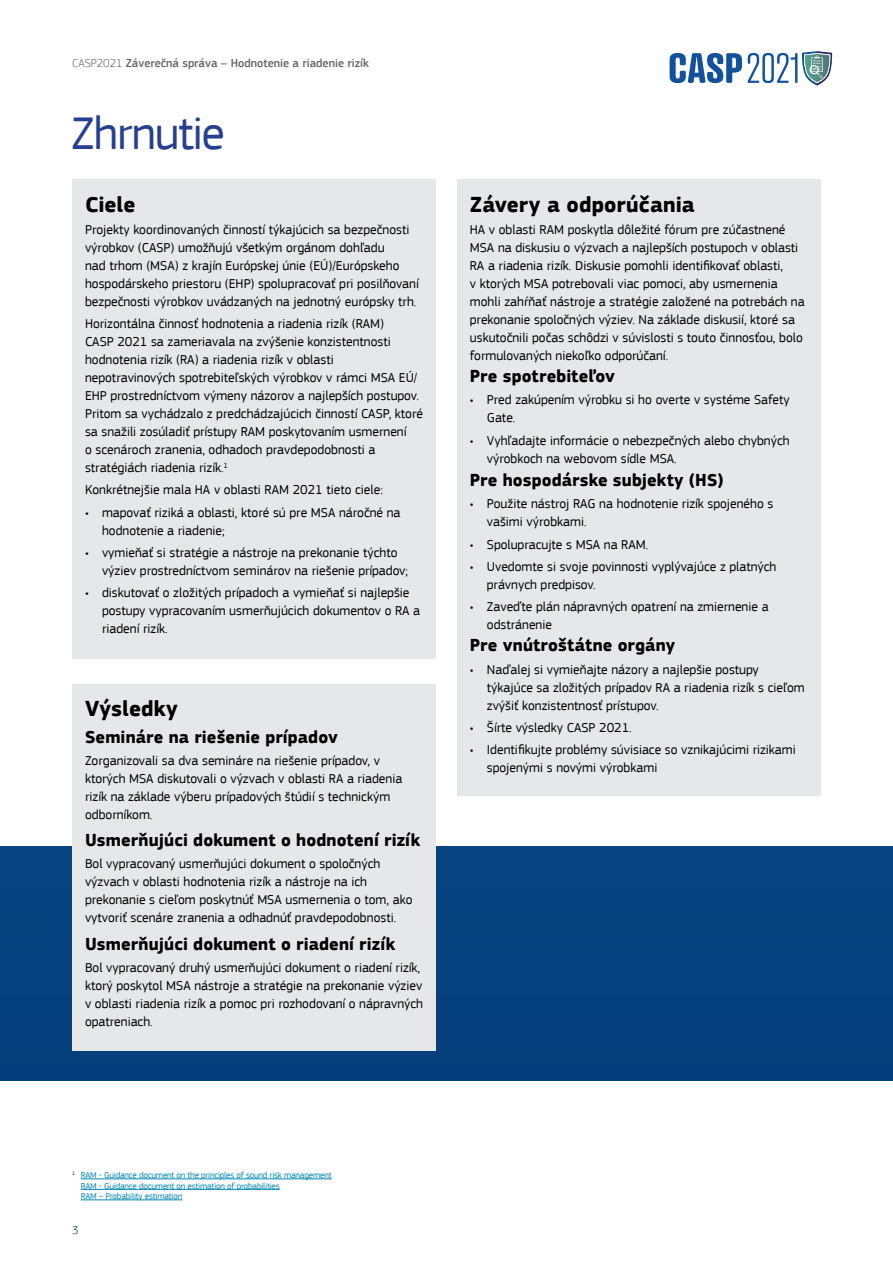
<style>
.page{position:relative;width:893px;height:1263px;background:#fff}
.page>*{position:absolute;margin:0;border:0;box-sizing:border-box;transform-origin:0 0}
.t1{font:48px "EC Square Sans Pro";letter-spacing:-.025em;color:#25408f}
.t2{font:700 22.5px "EC Square Sans Pro";letter-spacing:.005em;color:#000}
.t3{font:700 18px "EC Square Sans Pro";letter-spacing:.005em;color:#000}
.t4{font:13.5px/18px "EC Square Sans Pro";color:#000}
.t5{font:500 12px "EC Square Sans Pro";color:#636466}
.t6{font:300 12px "EC Square Sans Pro";color:#02405d}
.t7{font:9px/10.5px "EC Square Sans Pro";letter-spacing:-.02em;color:#0187b6}
.s1{font-weight:300}
</style>
<div class="page">
<div style="left:0;top:846px;width:893px;height:234px;background:#05417e"></div>
<div style="left:457px;top:180px;width:364px;height:616px;background:#e6e7e8"></div>
<div style="left:72px;top:180px;width:364px;height:479px;background:#e6e7e8"></div>
<div style="left:72px;top:685px;width:364px;height:366px;background:#e6e7e8"></div>
<hr style="left:81px;top:1178px;width:251px;height:1px;background:#0187b6">
<hr style="left:81px;top:1189px;width:199px;height:1px;background:#0187b6">
<hr style="left:81px;top:1199px;width:101px;height:1px;background:#0187b6">
<svg style="left:670px;top:53px;width:72px;height:30px"></svg>
<svg style="left:748px;top:51px;width:84px;height:35px"></svg>
<p class="t5" style="left:72px;top:56px;width:298px"><span class="s1">CASP2021</span> Záverečná správa – Hodnotenie a riadenie rizík</p>
<h1 class="t1" style="left:71px;top:105px;width:155px">Zhrnutie</h1>
<h2 class="t2" style="left:85px;top:191px;width:52px">Ciele</h2>
<p class="t4" style="left:85px;top:220px;width:335px">Projekty koordinovaných činností týkajúcich sa bezpečnosti výrobkov (CASP) umožňujú všetkým orgánom dohľadu<br>nad trhom (MSA) z krajín Európskej únie (EÚ)/Európskeho hospodárskeho priestoru (EHP) spolupracovať pri posilňovaní bezpečnosti výrobkov uvádzaných na jednotný európsky trh.</p>
<p class="t4" style="left:85px;top:315px;width:340px">Horizontálna činnosť hodnotenia a riadenia rizík (RAM)<br>CASP 2021 sa zameriavala na zvýšenie konzistentnosti hodnotenia rizík (RA) a riadenia rizík v oblasti nepotravinových spotrebiteľských výrobkov v rámci MSA EÚ/ EHP prostredníctvom výmeny názorov a najlepších postupov.<br>Pritom sa vychádzalo z predchádzajúcich činností CASP, ktoré sa snažili zosúladiť prístupy RAM poskytovaním usmernení<br>o scenároch zranenia, odhadoch pravdepodobnosti a stratégiách riadenia rizík.<sup>1</sup></p>
<p class="t4" style="left:85px;top:481px;width:299px">Konkrétnejšie mala HA v oblasti RAM 2021 tieto ciele:</p>
<p class="t4" style="left:102px;top:503px;width:300px;text-indent:-17px">• mapovať riziká a oblasti, ktoré sú pre MSA náročné na hodnotenie a riadenie;</p>
<p class="t4" style="left:102px;top:543px;width:308px;text-indent:-17px">• vymieňať si stratégie a nástroje na prekonanie týchto výziev prostredníctvom seminárov na riešenie prípadov;</p>
<p class="t4" style="left:102px;top:584px;width:320px;text-indent:-17px">• diskutovať o zložitých prípadoch a vymieňať si najlepšie postupy vypracovaním usmerňujúcich dokumentov o RA a riadení rizík.</p>
<h2 class="t2" style="left:85px;top:695px;width:94px">Výsledky</h2>
<h3 class="t3" style="left:85px;top:726px;width:254px">Semináre na riešenie prípadov</h3>
<p class="t4" style="left:85px;top:751px;width:319px">Zorganizovali sa dva semináre na riešenie prípadov, v ktorých MSA diskutovali o výzvach v oblasti RA a riadenia rizík na základe výberu prípadových štúdií s technickým odborníkom.</p>
<h3 class="t3" style="left:85px;top:829px;width:337px">Usmerňujúci dokument o hodnotení rizík</h3>
<p class="t4" style="left:85px;top:855px;width:329px">Bol vypracovaný usmerňujúci dokument o spoločných výzvach v oblasti hodnotenia rizík a nástroje na ich prekonanie s cieľom poskytnúť MSA usmernenia o tom, ako vytvoriť scenáre zranenia a odhadnúť pravdepodobnosti.</p>
<h3 class="t3" style="left:85px;top:933px;width:312px">Usmerňujúci dokument o riadení rizík</h3>
<p class="t4" style="left:85px;top:958px;width:340px">Bol vypracovaný druhý usmerňujúci dokument o riadení rizík, ktorý poskytol MSA nástroje a stratégie na prekonanie výziev v oblasti riadenia rizík a pomoc pri rozhodovaní o nápravných opatreniach.</p>
<h2 class="t2" style="left:470px;top:191px;width:226px">Závery a odporúčania</h2>
<p class="t4" style="left:470px;top:220px;width:336px">HA v oblasti RAM poskytla dôležité fórum pre zúčastnené MSA na diskusiu o výzvach a najlepších postupoch v oblasti RA a riadenia rizík. Diskusie pomohli identifikovať oblasti,<br>v ktorých MSA potrebovali viac pomoci, aby usmernenia mohli zahŕňať nástroje a stratégie založené na potrebách na prekonanie spoločných výziev. Na základe diskusií, ktoré sa uskutočnili počas schôdzi v súvislosti s touto činnosťou, bolo formulovaných niekoľko odporúčaní.</p>
<h3 class="t3" style="left:470px;top:365px;width:147px">Pre spotrebiteľov</h3>
<p class="t4" style="left:487px;top:391px;width:304px;text-indent:-17px">• Pred zakúpením výrobku si ho overte v systéme Safety<br>Gate.</p>
<p class="t4" style="left:487px;top:431px;width:304px;text-indent:-17px">• Vyhľadajte informácie o nebezpečných alebo chybných výrobkoch na webovom sídle MSA.</p>
<h3 class="t3" style="left:470px;top:469px;width:255px">Pre hospodárske subjekty (HS)</h3>
<p class="t4" style="left:487px;top:495px;width:288px;text-indent:-17px">• Použite nástroj RAG na hodnotenie rizík spojeného s vašimi výrobkami.</p>
<p class="t4" style="left:470px;top:535px;width:180px">• Spolupracujte s MSA na RAM.</p>
<p class="t4" style="left:487px;top:557px;width:291px;text-indent:-17px">• Uvedomte si svoje povinnosti vyplývajúce z platných právnych predpisov.</p>
<p class="t4" style="left:487px;top:598px;width:283px;text-indent:-17px">• Zaveďte plán nápravných opatrení na zmiernenie a odstránenie</p>
<h3 class="t3" style="left:470px;top:635px;width:207px">Pre vnútroštátne orgány</h3>
<p class="t4" style="left:487px;top:660px;width:319px;text-indent:-17px">• Naďalej si vymieňajte názory a najlepšie postupy týkajúce sa zložitých prípadov RA a riadenia rizík s cieľom zvýšiť konzistentnosť prístupov.</p>
<p class="t4" style="left:470px;top:718px;width:163px">• Šírte výsledky CASP 2021.</p>
<p class="t4" style="left:487px;top:741px;width:310px;text-indent:-17px">• Identifikujte problémy súvisiace so vznikajúcimi rizikami spojenými s novými výrobkami</p>
<p class="t7" style="left:81px;top:1170px;width:252px;text-indent:-9px"><sup>1</sup> RAM - Guidance document on the principles of sound risk management<br>RAM - Guidance document on estimation of probabilities<br>RAM – Probability estimation</p>
<p class="t6" style="left:72px;top:1223px;width:8px">3</p>
</div>
